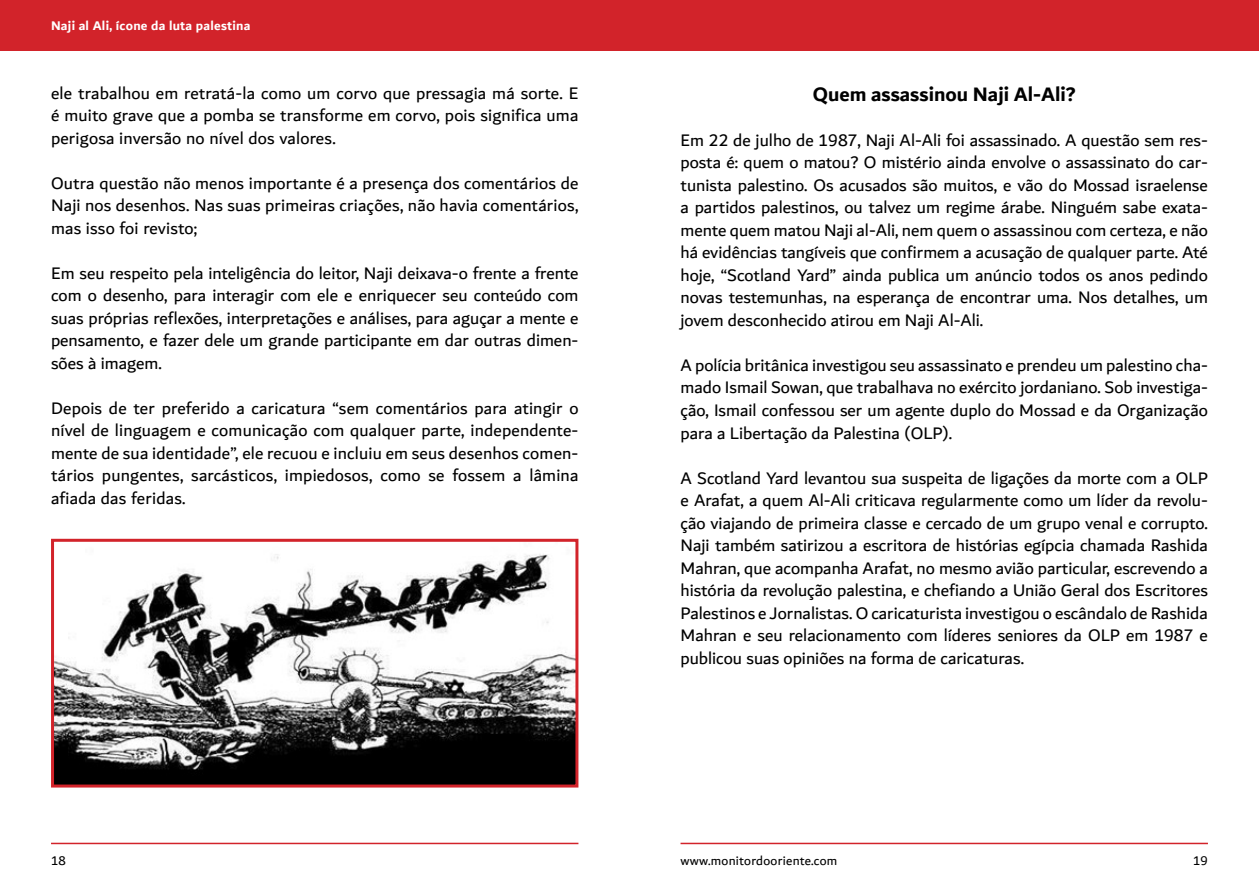
<style>
.page{position:relative;width:1259px;height:893px;background:#fff}
.page>*{position:absolute;margin:0;border:0;box-sizing:border-box;transform-origin:0 0}
.t1{font:700 21px "Dubai";color:#000}
.t2{font:18px/22.5px "Dubai";color:#000;text-align:justify}
.t3{font:700 13.5px "Dubai";letter-spacing:.02em;color:#fff}
.t4{font:13.5px "Dubai";letter-spacing:.02em;color:#000}
</style>
<div class="page">
<div style="left:0;top:0;width:629px;height:51px;background:#d2232a"></div>
<div style="left:629px;top:0;width:630px;height:51px;background:#d2232a"></div>
<hr style="left:51px;top:843px;width:527px;height:1px;background:#d2232a">
<hr style="left:680px;top:843px;width:528px;height:1px;background:#d2232a">
<img style="left:55px;top:554px;width:519px;height:229px">
<div style="left:51px;top:539px;width:527px;height:248px;border:3px solid #d2232a"></div>
<p class="t3" style="left:51px;top:18px;width:201px">Naji al Ali, ícone da luta palestina</p>
<p class="t2" style="left:51px;top:81px;width:529px">ele trabalhou em retratá-la como um corvo que pressagia má sorte. E é muito grave que a pomba se transforme em corvo, pois significa uma perigosa inversão no nível dos valores.</p>
<p class="t2" style="left:51px;top:171px;width:529px">Outra questão não menos importante é a presença dos comentários de Naji nos desenhos. Nas suas primeiras criações, não havia comentários, mas isso foi revisto;</p>
<p class="t2" style="left:51px;top:261px;width:529px">Em seu respeito pela inteligência do leitor, Naji deixava-o frente a frente com o desenho, para interagir com ele e enriquecer seu conteúdo com suas próprias reflexões, interpretações e análises, para aguçar a mente e pensamento, e fazer dele um grande participante em dar outras dimen&shy;sões à imagem.</p>
<p class="t2" style="left:51px;top:396px;width:529px">Depois de ter preferido a caricatura “sem comentários para atingir o nível de linguagem e comunicação com qualquer parte, independente&shy;mente de sua identidade”, ele recuou e incluiu em seus desenhos comen&shy;tários pungentes, sarcásticos, impiedosos, como se fossem a lâmina afiada das feridas.</p>
<p class="t1" style="left:813px;top:81px;width:264px">Quem assassinou Naji Al-Ali?</p>
<p class="t2" style="left:680px;top:128px;width:529px">Em 22 de julho de 1987, Naji Al-Ali foi assassinado. A questão sem res&shy;posta é: quem o matou? O mistério ainda envolve o assassinato do car&shy;tunista palestino. Os acusados são muitos, e vão do Mossad israelense a partidos palestinos, ou talvez um regime árabe. Ninguém sabe exata&shy;mente quem matou Naji al-Ali, nem quem o assassinou com certeza, e não há evidências tangíveis que confirmem a acusação de qualquer parte. Até hoje, “Scotland Yard” ainda publica um anúncio todos os anos pedindo novas testemunhas, na esperança de encontrar uma. Nos detalhes, um jovem desconhecido atirou em Naji Al-Ali.</p>
<p class="t2" style="left:680px;top:353px;width:529px">A polícia britânica investigou seu assassinato e prendeu um palestino cha&shy;mado Ismail Sowan, que trabalhava no exército jordaniano. Sob investiga&shy;ção, Ismail confessou ser um agente duplo do Mossad e da Organização para a Libertação da Palestina (OLP).</p>
<p class="t2" style="left:680px;top:466px;width:529px">A Scotland Yard levantou sua suspeita de ligações da morte com a OLP e Arafat, a quem Al-Ali criticava regularmente como um líder da revolu&shy;ção viajando de primeira classe e cercado de um grupo venal e corrupto.<br>Naji também satirizou a escritora de histórias egípcia chamada Rashida Mahran, que acompanha Arafat, no mesmo avião particular, escrevendo a história da revolução palestina, e chefiando a União Geral dos Escritores Palestinos e Jornalistas. O caricaturista investigou o escândalo de Rashida Mahran e seu relacionamento com líderes seniores da OLP em 1987 e publicou suas opiniões na forma de caricaturas.</p>
<p class="t4" style="left:51px;top:852px;width:16px">18</p>
<p class="t4" style="left:680px;top:852px;width:158px">www.monitordooriente.com</p>
<p class="t4" style="left:1193px;top:852px;width:16px">19</p>
</div>
